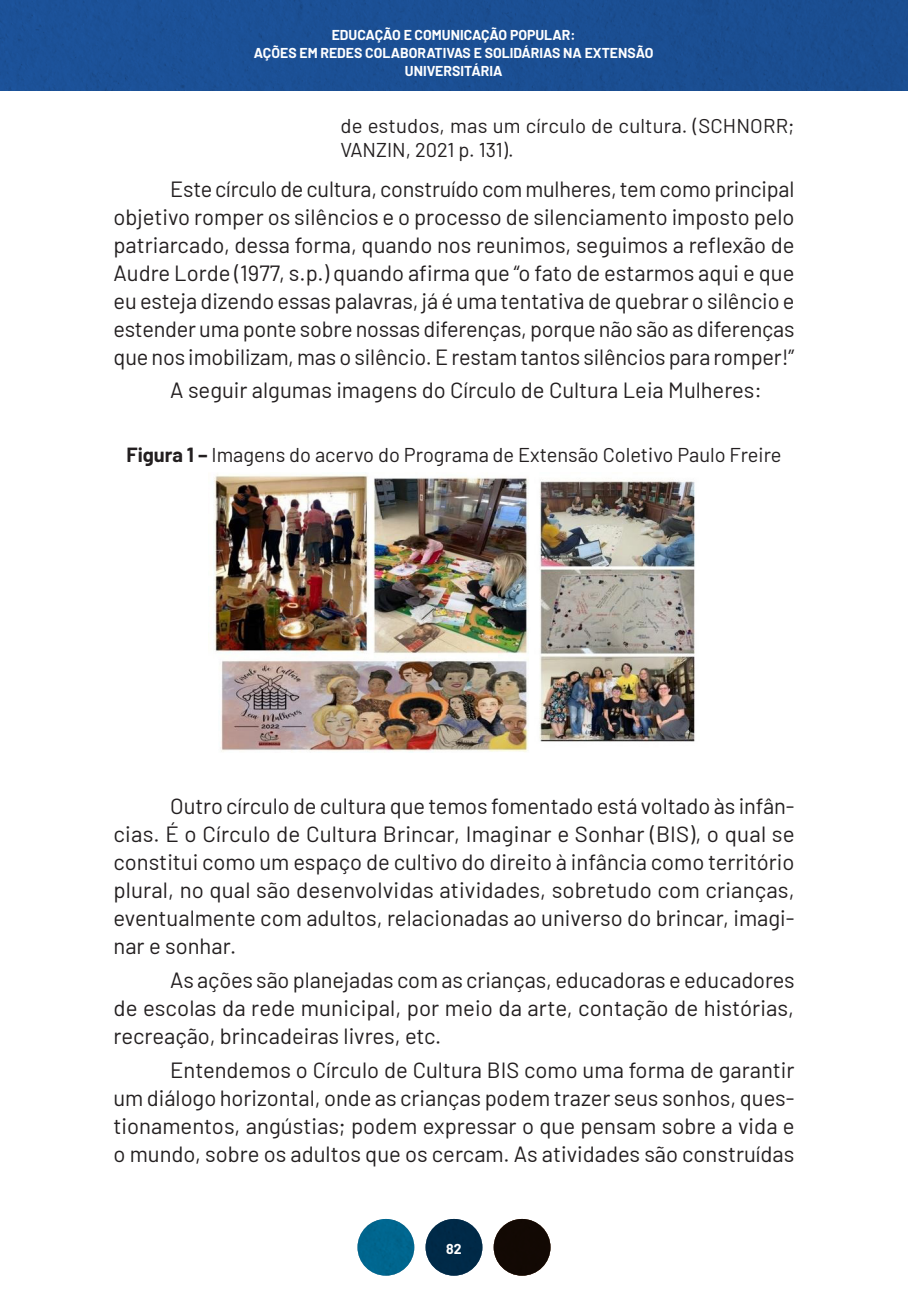
<style>
.page{position:relative;width:908px;height:1304px;background:#fff}
.page>*{position:absolute;margin:0;border:0;box-sizing:border-box;transform-origin:0 0}
.textocorrido{font:22px/28px "Barlow";color:#231f20;text-align:justify}
.legenda_tabela{font:20px "Barlow";color:#231f20}
.citacao{font:20px/24px "Barlow";letter-spacing:.01em;color:#231f20}
.t1{font:700 14px/18px "Barlow";color:#fff;text-align:center}
.s1{font-weight:700}
</style>
<div class="page">
<div style="left:0;top:0;width:907px;height:91px;background:#1b4f94"></div>
<div style="left:493px;top:1219px;width:57px;height:57px;background:#120904;border-radius:50%"></div>
<div style="left:425px;top:1219px;width:57px;height:57px;background:#002a47;border-radius:50%"></div>
<div style="left:357px;top:1219px;width:57px;height:57px;background:#00668e;border-radius:50%"></div>
<img style="left:214px;top:474px;width:481px;height:279px">
<p class="t1" style="left:254px;top:25px;width:401px">EDUCAÇÃO E COMUNICAÇÃO POPULAR:<br>AÇÕES EM REDES COLABORATIVAS E SOLIDÁRIAS NA EXTENSÃO<br>UNIVERSITÁRIA</p>
<p class="citacao" style="left:340px;top:113px;width:455px">de estudos, mas um círculo de cultura. (SCHNORR;<br>VANZIN, 2021 p. 131).</p>
<p class="textocorrido" style="left:113px;top:173px;width:682px;text-indent:57px">Este círculo de cultura, construído com mulheres, tem como principal objetivo romper os silêncios e o processo de silenciamento imposto pelo patriarcado, dessa forma, quando nos reunimos, seguimos a reflexão de Audre Lorde (1977, s.p.) quando afirma que “o fato de estarmos aqui e que eu esteja dizendo essas palavras, já é uma tentativa de quebrar o silêncio e estender uma ponte sobre nossas diferenças, porque não são as diferenças que nos imobilizam, mas o silêncio. E restam tantos silêncios para romper!”</p>
<p class="textocorrido" style="left:170px;top:375px;width:593px">A seguir algumas imagens do Círculo de Cultura Leia Mulheres:</p>
<p class="legenda_tabela" style="left:126px;top:440px;width:656px"><span class="s1">Figura 1 –</span> Imagens do acervo do Programa de Extensão Coletivo Paulo Freire</p>
<p class="textocorrido" style="left:113px;top:791px;width:682px;text-indent:57px">Outro círculo de cultura que temos fomentado está voltado às infân&shy;cias. É o Círculo de Cultura Brincar, Imaginar e Sonhar (BIS), o qual se constitui como um espaço de cultivo do direito à infância como território plural, no qual são desenvolvidas atividades, sobretudo com crianças, eventualmente com adultos, relacionadas ao universo do brincar, imagi&shy;nar e sonhar.</p>
<p class="textocorrido" style="left:113px;top:964px;width:682px;text-indent:57px">As ações são planejadas com as crianças, educadoras e educadores de escolas da rede municipal, por meio da arte, contação de histórias, recreação, brincadeiras livres, etc.</p>
<p class="textocorrido" style="left:113px;top:1054px;width:682px;text-indent:57px">Entendemos o Círculo de Cultura BIS como uma forma de garantir um diálogo horizontal, onde as crianças podem trazer seus sonhos, ques&shy;tionamentos, angústias; podem expressar o que pensam sobre a vida e o mundo, sobre os adultos que os cercam. As atividades são construídas</p>
<p class="t1" style="left:446px;top:1239px;width:17px">82</p>
</div>
